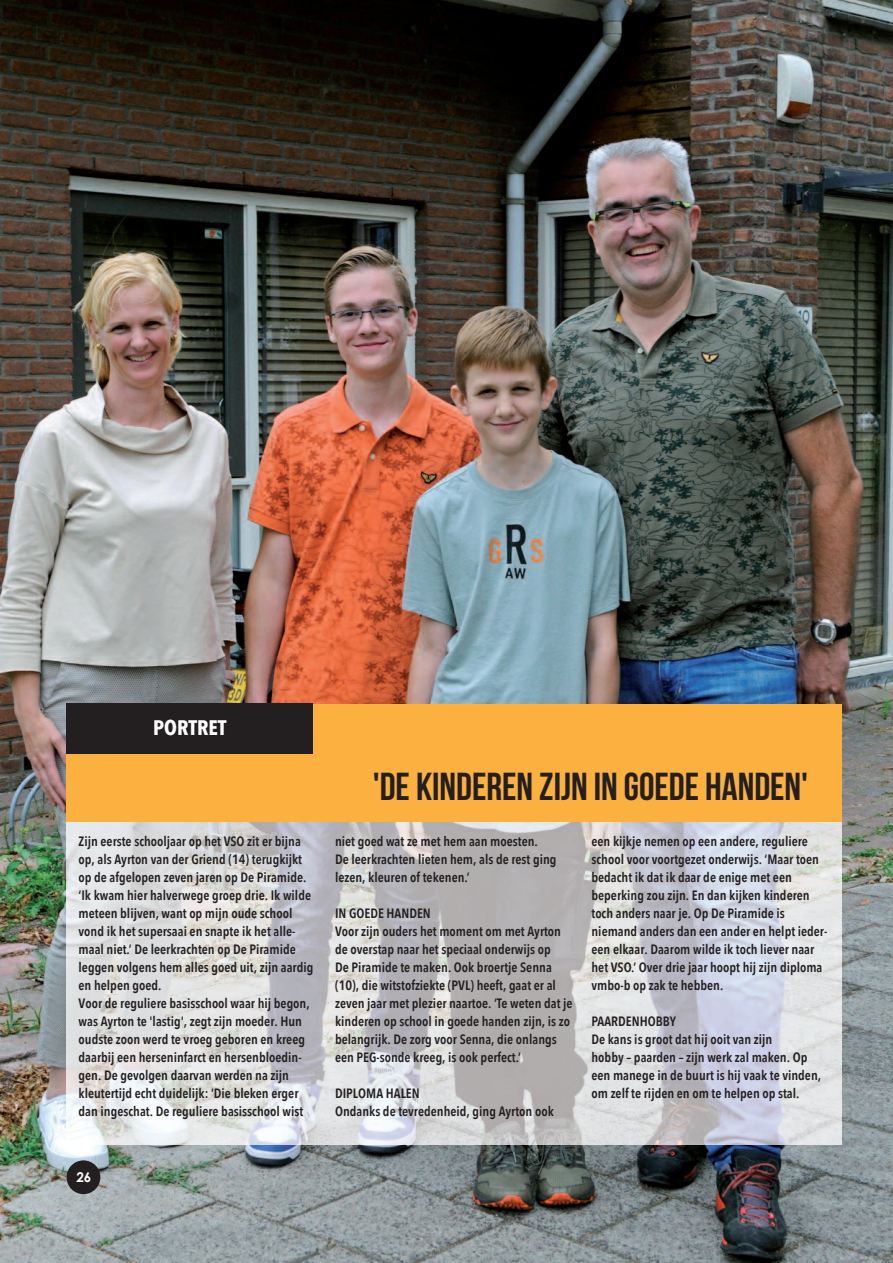
<style>
.page{position:relative;width:893px;height:1263px;background:#fff}
.page>*{position:absolute;margin:0;border:0;box-sizing:border-box;transform-origin:0 0}
.t1{font:39px "Bebas Neue";color:#231f20}
.t2{font:700 21px "Avenir Next Condensed";color:#fff}
.t3{font:600 13.5px/18px "Avenir Next Condensed";color:#231f20}
.t4{font:700 13.5px "Century Gothic";color:#fff}
</style>
<div class="page">
<img style="left:0;top:0;width:893px;height:1263px">
<div style="left:67px;top:1160px;width:33px;height:34px;background:#231f20;border-radius:50%"></div>
<img style="left:67px;top:822px;width:775px;height:323px">
<div style="left:67px;top:705px;width:775px;height:117px;background:#fbb03f"></div>
<div style="left:67px;top:703px;width:246px;height:51px;background:#231f20"></div>
<h2 class="t2" style="left:153px;top:714px;width:75px">PORTRET</h2>
<h1 class="t1" style="left:373px;top:763px;width:437px">'DE KINDEREN ZIJN IN GOEDE HANDEN'</h1>
<p class="t3" style="left:79px;top:833px;width:236px">Zijn eerste schooljaar op het VSO zit er bijna op, als Ayrton van der Griend (14) terugkijkt op de afgelopen zeven jaren op De Piramide. ‘Ik kwam hier halverwege groep drie. Ik wilde meteen blijven, want op mijn oude school vond ik het supersaai en snapte ik het alle&shy;maal niet.’ De leerkrachten op De Piramide leggen volgens hem alles goed uit, zijn aardig en helpen goed.<br>Voor de reguliere basisschool waar hij begon, was Ayrton te 'lastig', zegt zijn moeder. Hun oudste zoon werd te vroeg geboren en kreeg daarbij een herseninfarct en hersenbloedin&shy;gen. De gevolgen daarvan werden na zijn kleutertijd echt duidelijk: ‘Die bleken erger dan ingeschat. De reguliere basisschool wist</p>
<p class="t3" style="left:335px;top:833px;width:223px">niet goed wat ze met hem aan moesten.<br>De leerkrachten lieten hem, als de rest ging lezen, kleuren of tekenen.’</p>
<p class="t3" style="left:335px;top:905px;width:239px">IN GOEDE HANDEN<br>Voor zijn ouders het moment om met Ayrton de overstap naar het speciaal onderwijs op<br>De Piramide te maken. Ook broertje Senna (10), die witstofziekte (PVL) heeft, gaat er al zeven jaar met plezier naartoe. ‘Te weten dat je kinderen op school in goede handen zijn, is zo belangrijk. De zorg voor Senna, die onlangs een PEG-sonde kreeg, is ook perfect.’</p>
<p class="t3" style="left:335px;top:1085px;width:220px">DIPLOMA HALEN<br>Ondanks de tevredenheid, ging Ayrton ook</p>
<p class="t3" style="left:591px;top:833px;width:237px">een kijkje nemen op een andere, reguliere school voor voortgezet onderwijs. ‘Maar toen bedacht ik dat ik daar de enige met een beperking zou zijn. En dan kijken kinderen toch anders naar je. Op De Piramide is niemand anders dan een ander en helpt ieder&shy;een elkaar. Daarom wilde ik toch liever naar het VSO.’ Over drie jaar hoopt hij zijn diploma vmbo-b op zak te hebben.</p>
<p class="t3" style="left:591px;top:1013px;width:231px">PAARDENHOBBY<br>De kans is groot dat hij ooit van zijn<br>hobby – paarden – zijn werk zal maken. Op een manege in de buurt is hij vaak te vinden, om zelf te rijden en om te helpen op stal.</p>
<p class="t4" style="left:76px;top:1168px;width:17px">26</p>
</div>
